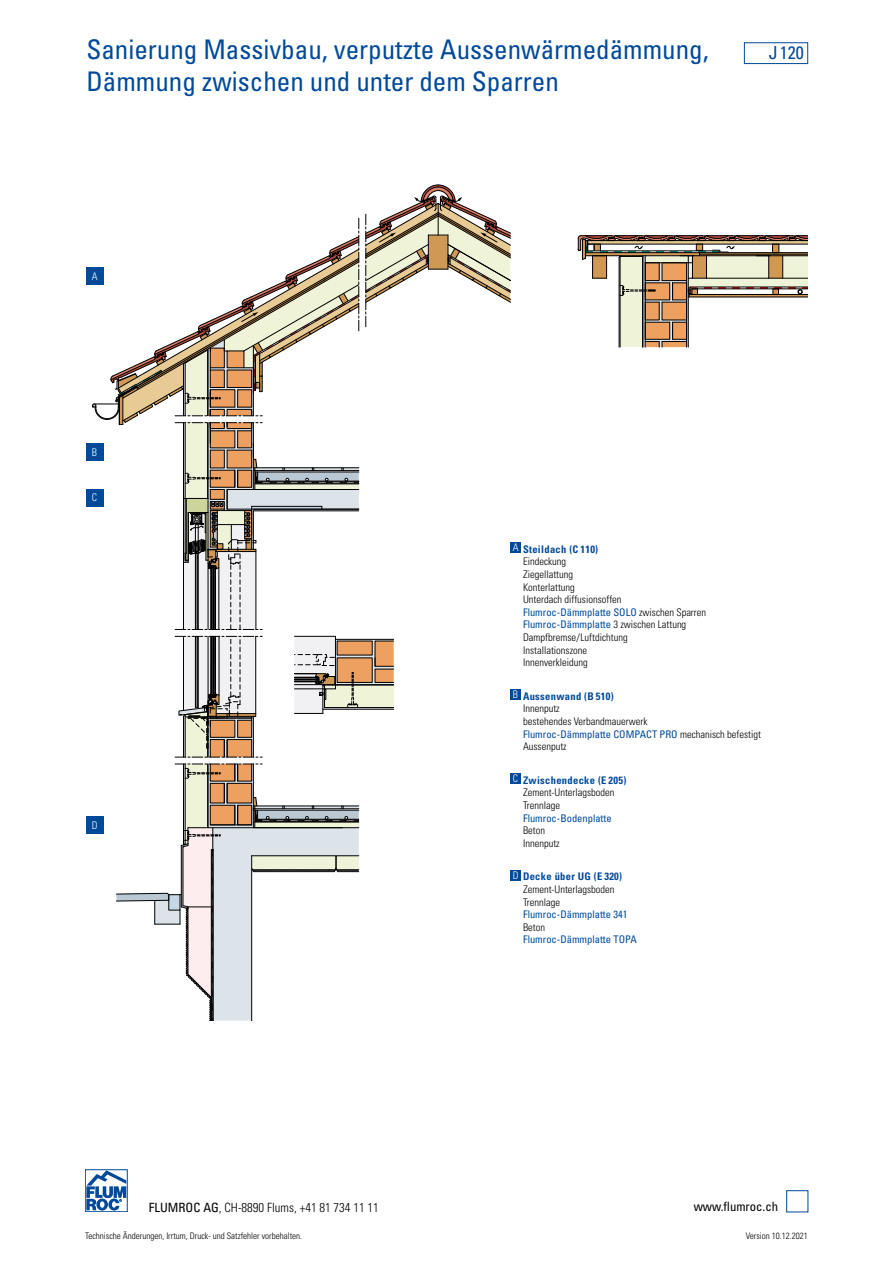
<style>
.page{position:relative;width:893px;height:1263px;background:#fff}
.page>*{position:absolute;margin:0;border:0;box-sizing:border-box;transform-origin:0 0}
.t1{font:condensed 27px/31.5px "Univers LT Std";color:#004a99}
.t2{font:condensed 18px "Univers LT Std";color:#004a99}
.t3{font:300 condensed 12.75px "Univers LT Std";color:#000}
.t4{font:condensed 12.75px "Univers LT Std";color:#000}
.t5{font:300 condensed 10.5px/12.6px "Univers LT Std";color:#000}
.t6{font:condensed 10.5px "Univers LT Std";color:#004a99}
.t7{font:300 condensed 10.5px "Univers LT Std";color:#fff}
.t8{font:300 condensed 9px "Univers LT Std";color:#000}
.s1{color:#fff}
.s2{font-weight:700;color:#004a99}
.s3{font-weight:400;color:#004a99}
.s4{font-weight:400}
</style>
<div class="page">
<div style="left:744px;top:43px;width:64px;height:21px;border:1px solid #004a99"></div>
<div style="left:85px;top:1169px;width:43px;height:43px;border:1px solid #004a99"></div>
<svg style="left:86px;top:1170px;width:40px;height:40px"></svg>
<div style="left:786px;top:1190px;width:22px;height:22px;border:1px solid #004a99"></div>
<svg style="left:92px;top:184px;width:418px;height:446px"></svg>
<svg style="left:116px;top:636px;width:278px;height:384px"></svg>
<div style="left:86px;top:268px;width:17px;height:17px;background:#004a99"></div>
<div style="left:86px;top:489px;width:17px;height:17px;background:#004a99"></div>
<div style="left:86px;top:816px;width:17px;height:17px;background:#004a99"></div>
<div style="left:86px;top:444px;width:17px;height:17px;background:#004a99"></div>
<svg style="left:578px;top:235px;width:230px;height:112px"></svg>
<div style="left:510px;top:542px;width:11px;height:11px;background:#004a99"></div>
<div style="left:510px;top:689px;width:11px;height:11px;background:#004a99"></div>
<div style="left:510px;top:773px;width:11px;height:11px;background:#004a99"></div>
<div style="left:510px;top:870px;width:11px;height:10px;background:#004a99"></div>
<h1 class="t1" style="left:86px;top:33px;width:624px">Sanierung Massivbau, verputzte Aussenwärmedämmung,<br>Dämmung zwischen und unter dem Sparren</h1>
<h2 class="t2" style="left:769px;top:41px;width:37px">J120</h2>
<p class="t7" style="left:92px;top:270px;width:7px">A</p>
<p class="t7" style="left:92px;top:446px;width:7px">B</p>
<p class="t7" style="left:92px;top:491px;width:7px">C</p>
<p class="t7" style="left:92px;top:819px;width:7px">D</p>
<p class="t5" style="left:523px;top:543px;width:185px;text-indent:-10px"><span class="s1">A</span> <span class="s2">Steildach (C 110)<br></span>Eindeckung<br>Ziegellattung<br>Konterlattung<br>Unterdach diffusionsoffen<br><span class="s3">Flumroc-Dämmplatte SOLO</span> zwischen Sparren<br><span class="s3">Flumroc-Dämmplatte</span> 3 zwischen Lattung<br>Dampfbremse/Luftdichtung<br>Installationszone<br>Innenverkleidung</p>
<p class="t5" style="left:523px;top:690px;width:240px;text-indent:-10px"><span class="s1">B</span> <span class="s2">Aussenwand (B 510)<br></span>Innenputz<br>bestehendes Verbandmauerwerk<br><span class="s3">Flumroc-Dämmplatte COMPACT PRO</span> mechanisch befestigt<br>Aussenputz</p>
<p class="t5" style="left:523px;top:774px;width:105px;text-indent:-10px"><span class="s1">C</span> <span class="s2">Zwischendecke (E 205)<br></span>Zement-Unterlagsboden<br>Trennlage</p>
<p class="t6" style="left:523px;top:811px;width:90px">Flumroc-Bodenplatte</p>
<p class="t5" style="left:523px;top:824px;width:38px">Beton<br>Innenputz</p>
<p class="t5" style="left:523px;top:870px;width:101px;text-indent:-10px"><span class="s1">D</span> <span class="s2">Decke über UG (E 320)<br></span>Zement-Unterlagsboden<br>Trennlage</p>
<p class="t6" style="left:523px;top:908px;width:106px">Flumroc-Dämmplatte 341</p>
<p class="t5" style="left:523px;top:921px;width:24px">Beton</p>
<p class="t6" style="left:523px;top:933px;width:115px">Flumroc-Dämmplatte TOPA</p>
<p class="t3" style="left:149px;top:1200px;width:232px"><span class="s4">FLUMROC AG</span>, CH-8890 Flums, +41 81 734 11 11</p>
<p class="t4" style="left:694px;top:1198px;width:86px">www.flumroc.ch</p>
<p class="t8" style="left:85px;top:1230px;width:219px">Technische Änderungen, Irrtum, Druck- und Satzfehler vorbehalten.</p>
<p class="t8" style="left:746px;top:1230px;width:64px">Version 10.12.2021</p>
</div>
